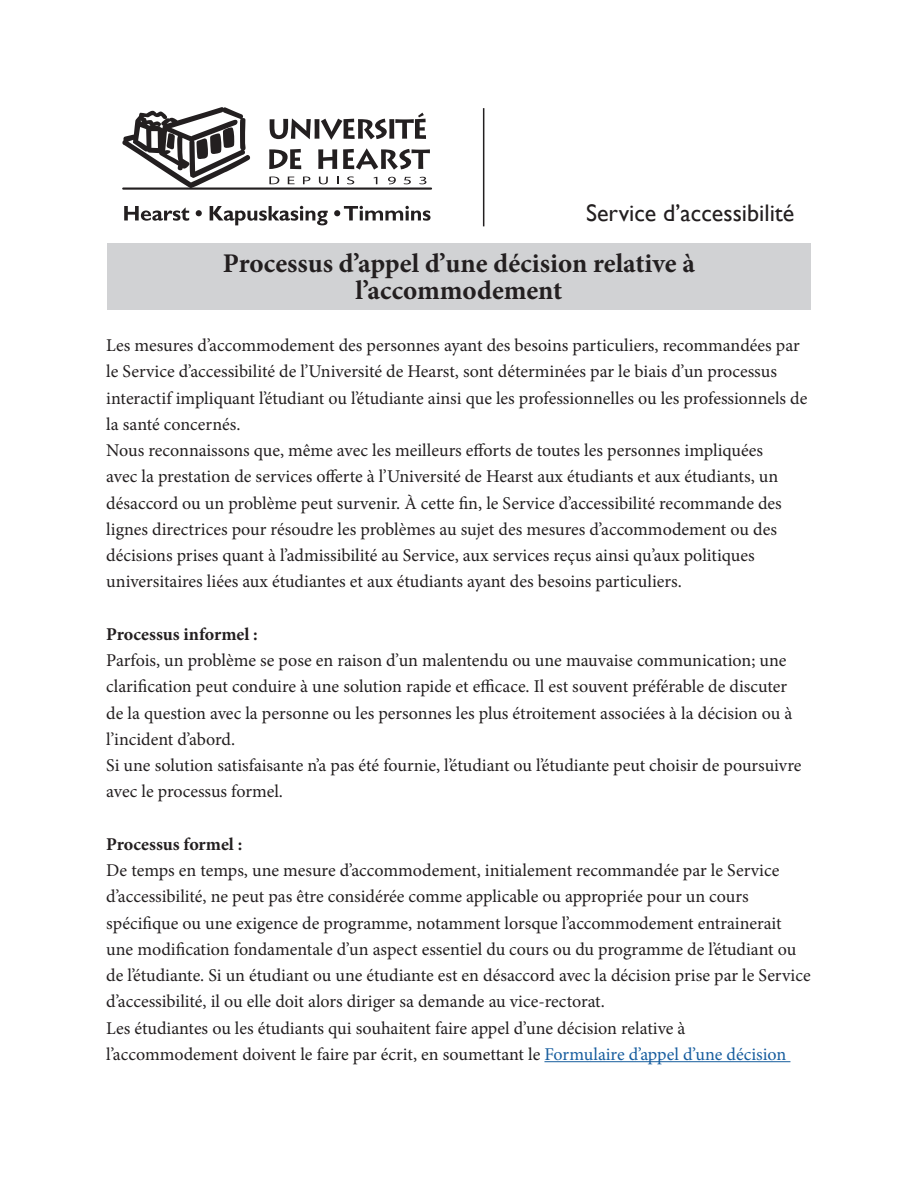
<style>
.page{position:relative;width:918px;height:1188px;background:#fff}
.page>*{position:absolute;margin:0;border:0;box-sizing:border-box;transform-origin:0 0}
.t1{font:700 27px/26.2px "Minion Pro";color:#231f20;text-align:center}
.t2{font:24px "Gill Sans";color:#231f20}
.t3{font:18px/26.2px "Minion Pro";color:#231f20}
.t4{font:700 18px "Minion Pro";color:#231f20}
.s1{color:#175d9e}
</style>
<div class="page">
<div style="left:107px;top:243px;width:704px;height:66px;background:#d1d2d4"></div>
<hr style="left:544px;top:1061px;width:246px;height:1px;background:#175d9e">
<svg style="left:124px;top:206px;width:65px;height:15px"></svg>
<svg style="left:196px;top:210px;width:6px;height:6px"></svg>
<svg style="left:210px;top:206px;width:118px;height:19px"></svg>
<svg style="left:334px;top:206px;width:97px;height:15px"></svg>
<svg style="left:270px;top:113px;width:156px;height:27px"></svg>
<svg style="left:269px;top:149px;width:32px;height:20px"></svg>
<svg style="left:318px;top:149px;width:19px;height:20px"></svg>
<svg style="left:343px;top:148px;width:87px;height:22px"></svg>
<svg style="left:122px;top:107px;width:129px;height:80px"></svg>
<hr style="left:122px;top:187px;width:310px;height:3px;background:#231f20">
<svg style="left:269px;top:177px;width:10px;height:7px"></svg>
<svg style="left:288px;top:177px;width:7px;height:7px"></svg>
<svg style="left:303px;top:177px;width:7px;height:7px"></svg>
<svg style="left:319px;top:177px;width:9px;height:7px"></svg>
<svg style="left:347px;top:176px;width:7px;height:8px"></svg>
<svg style="left:374px;top:177px;width:3px;height:7px"></svg>
<svg style="left:388px;top:177px;width:8px;height:7px"></svg>
<svg style="left:404px;top:177px;width:7px;height:7px"></svg>
<svg style="left:419px;top:177px;width:7px;height:7px"></svg>
<hr style="left:483px;top:108px;width:1px;height:118px;background:#231f20">
<h2 class="t2" style="left:586px;top:199px;width:210px">Service d’accessibilité</h2>
<h1 class="t1" style="left:223px;top:250px;width:474px">Processus d’appel d’une décision relative à l’accommodement</h1>
<p class="t3" style="left:106px;top:332px;width:703px">Les mesures d’accommodement des personnes ayant des besoins particuliers, recommandées par le Service d’accessibilité de l’Université de Hearst, sont déterminées par le biais d’un processus interactif impliquant l’étudiant ou l’étudiante ainsi que les professionnelles ou les professionnels de la santé concernés.<br>Nous reconnaissons que, même avec les meilleurs efforts de toutes les personnes impliquées<br>avec la prestation de services offerte à l’Université de Hearst aux étudiants et aux étudiants, un désaccord ou un problème peut survenir. À cette fin, le Service d’accessibilité recommande des lignes directrices pour résoudre les problèmes au sujet des mesures d’accommodement ou des décisions prises quant à l’admissibilité au Service, aux services reçus ainsi qu’aux politiques universitaires liées aux étudiantes et aux étudiants ayant des besoins particuliers.</p>
<p class="t4" style="left:106px;top:621px;width:153px">Processus informel :</p>
<p class="t3" style="left:106px;top:647px;width:697px">Parfois, un problème se pose en raison d’un malentendu ou une mauvaise communication; une clarification peut conduire à une solution rapide et efficace. Il est souvent préférable de discuter de la question avec la personne ou les personnes les plus étroitement associées à la décision ou à l’incident d’abord.<br>Si une solution satisfaisante n’a pas été fournie, l’étudiant ou l’étudiante peut choisir de poursuivre avec le processus formel.</p>
<p class="t4" style="left:106px;top:831px;width:138px">Processus formel :</p>
<p class="t3" style="left:106px;top:857px;width:706px">De temps en temps, une mesure d’accommodement, initialement recommandée par le Service d’accessibilité, ne peut pas être considérée comme applicable ou appropriée pour un cours spécifique ou une exigence de programme, notamment lorsque l’accommodement entrainerait une modification fondamentale d’un aspect essentiel du cours ou du programme de l’étudiant ou de l’étudiante. Si un étudiant ou une étudiante est en désaccord avec la décision prise par le Service d’accessibilité, il ou elle doit alors diriger sa demande au vice-rectorat.<br>Les étudiantes ou les étudiants qui souhaitent faire appel d’une décision relative à l’accommodement doivent le faire par écrit, en soumettant le <span class="s1">Formulaire d’appel d’une décision</span></p>
</div>
